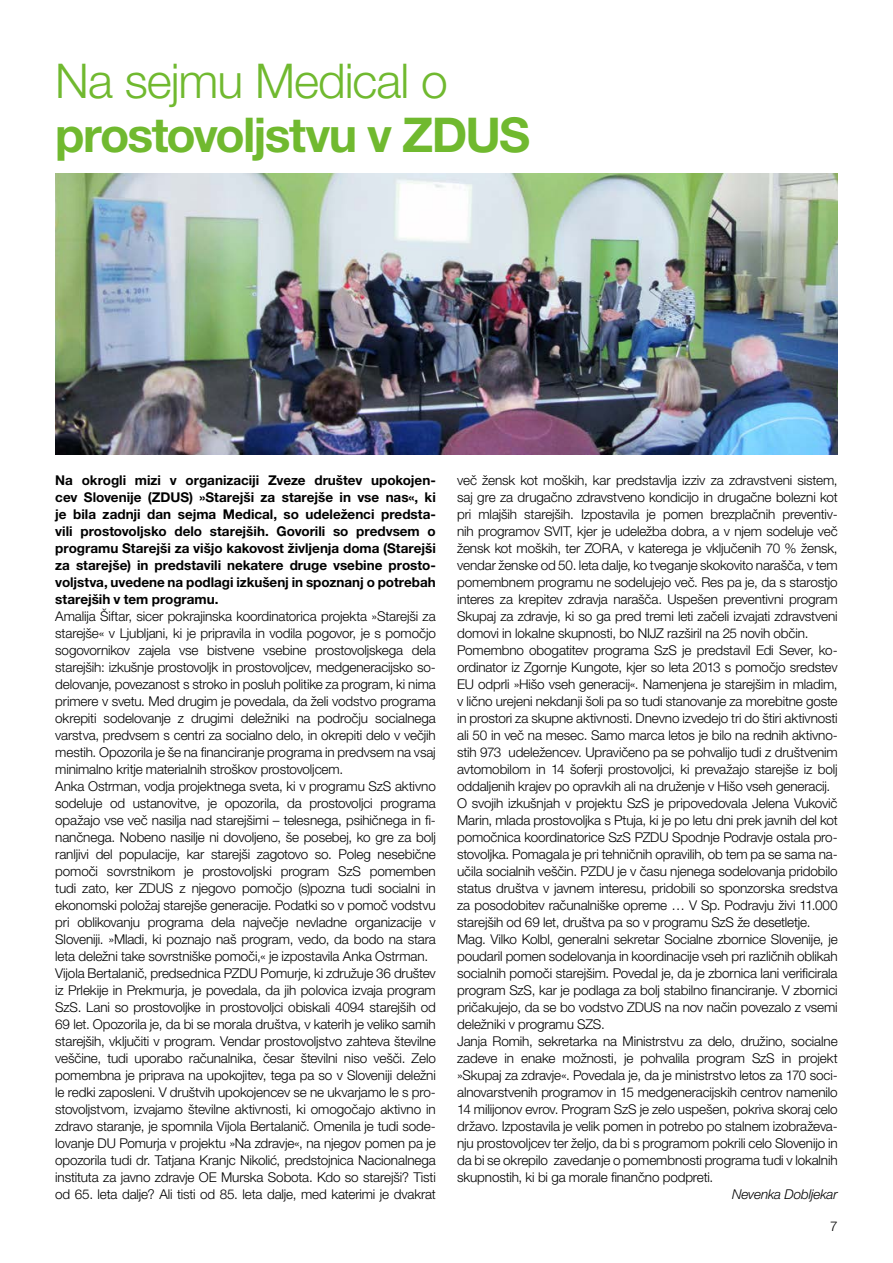
<style>
.page{position:relative;width:893px;height:1263px;background:#fff}
.page>*{position:absolute;margin:0;border:0;box-sizing:border-box;transform-origin:0 0}
.t1{font:700 48px "Helvetica Neue LT Pro";letter-spacing:-.04em;color:#70b92f}
.t2{font:300 48px "Helvetica Neue LT Pro";letter-spacing:-.02em;color:#70b92f}
.t3{font:300 13.5px/17px "Helvetica Neue LT Pro";letter-spacing:-.01em;color:#000}
.t4{font:700 13.5px/17px "Helvetica Neue LT Pro";color:#000;text-align:justify}
.t5{font:italic 300 13.5px "Helvetica Neue LT Pro";letter-spacing:-.01em;color:#000}
</style>
<div class="page">
<img style="left:55px;top:173px;width:783px;height:281px">
<h1 class="t2" style="left:55px;top:52px;width:394px">Na sejmu Medical o</h1>
<h1 class="t1" style="left:55px;top:105px;width:476px">prostovoljstvu v ZDUS</h1>
<p class="t4" style="left:55px;top:472px;width:382px">Na okrogli mizi v organizaciji Zveze društev upokojen&shy;cev Slovenije (ZDUS) »Starejši za starejše in vse nas«, ki je bila zadnji dan sejma Medical, so udeleženci predsta&shy;vili prostovoljsko delo starejših. Govorili so predvsem o programu Starejši za višjo kakovost življenja doma (Starejši za starejše) in predstavili nekatere druge vsebine prosto&shy;voljstva, uvedene na podlagi izkušenj in spoznanj o potrebah starejših v tem programu.</p>
<p class="t3" style="left:55px;top:608px;width:382px">Amalija Šiftar, sicer pokrajinska koordinatorica projekta »Starejši za starejše« v Ljubljani, ki je pripravila in vodila pogovor, je s pomočjo sogovornikov zajela vse bistvene vsebine prostovoljskega dela starejših: izkušnje prostovoljk in prostovoljcev, medgeneracijsko so&shy;delovanje, povezanost s stroko in posluh politike za program, ki nima primere v svetu. Med drugim je povedala, da želi vodstvo programa okrepiti sodelovanje z drugimi deležniki na področju socialnega varstva, predvsem s centri za socialno delo, in okrepiti delo v večjih mestih. Opozorila je še na financiranje programa in predvsem na vsaj minimalno kritje materialnih stroškov prostovoljcem.<br>Anka Ostrman, vodja projektnega sveta, ki v programu SzS aktivno sodeluje od ustanovitve, je opozorila, da prostovoljci programa opažajo vse več nasilja nad starejšimi – telesnega, psihičnega in fi&shy;nančnega. Nobeno nasilje ni dovoljeno, še posebej, ko gre za bolj ranljivi del populacije, kar starejši zagotovo so. Poleg nesebične pomoči sovrstnikom je prostovoljski program SzS pomemben tudi zato, ker ZDUS z njegovo pomočjo (s)pozna tudi socialni in ekonomski položaj starejše generacije. Podatki so v pomoč vodstvu pri oblikovanju programa dela največje nevladne organizacije v Sloveniji. »Mladi, ki poznajo naš program, vedo, da bodo na stara leta deležni take sovrstniške pomoči,« je izpostavila Anka Ostrman.<br>Vijola Bertalanič, predsednica PZDU Pomurje, ki združuje 36 društev iz Prlekije in Prekmurja, je povedala, da jih polovica izvaja program SzS. Lani so prostovoljke in prostovoljci obiskali 4094 starejših od 69 let. Opozorila je, da bi se morala društva, v katerih je veliko samih starejših, vključiti v program. Vendar prostovoljstvo zahteva številne veščine, tudi uporabo računalnika, česar številni niso vešči. Zelo pomembna je priprava na upokojitev, tega pa so v Sloveniji deležni le redki zaposleni. V društvih upokojencev se ne ukvarjamo le s pro&shy;stovoljstvom, izvajamo številne aktivnosti, ki omogočajo aktivno in zdravo staranje, je spomnila Vijola Bertalanič. Omenila je tudi sode&shy;lovanje DU Pomurja v projektu »Na zdravje«, na njegov pomen pa je opozorila tudi dr. Tatjana Kranjc Nikolić, predstojnica Nacionalnega instituta za javno zdravje OE Murska Sobota. Kdo so starejši? Tisti od 65. leta dalje? Ali tisti od 85. leta dalje, med katerimi je dvakrat</p>
<p class="t3" style="left:457px;top:472px;width:382px">več žensk kot moških, kar predstavlja izziv za zdravstveni sistem, saj gre za drugačno zdravstveno kondicijo in drugačne bolezni kot pri mlajših starejših. Izpostavila je pomen brezplačnih preventiv&shy;nih programov SVIT, kjer je udeležba dobra, a v njem sodeluje več žensk kot moških, ter ZORA, v katerega je vključenih 70 % žensk, vendar ženske od 50. leta dalje, ko tveganje skokovito narašča, v tem pomembnem programu ne sodelujejo več. Res pa je, da s starostjo interes za krepitev zdravja narašča. Uspešen preventivni program Skupaj za zdravje, ki so ga pred tremi leti začeli izvajati zdravstveni domovi in lokalne skupnosti, bo NIJZ razširil na 25 novih občin.<br>Pomembno obogatitev programa SzS je predstavil Edi Sever, ko&shy;ordinator iz Zgornje Kungote, kjer so leta 2013 s pomočjo sredstev EU odprli »Hišo vseh generacij«. Namenjena je starejšim in mladim, v lično urejeni nekdanji šoli pa so tudi stanovanje za morebitne goste in prostori za skupne aktivnosti. Dnevno izvedejo tri do štiri aktivnosti ali 50 in več na mesec. Samo marca letos je bilo na rednih aktivno&shy;stih 973 udeležencev. Upravičeno pa se pohvalijo tudi z društvenim avtomobilom in 14 šoferji prostovoljci, ki prevažajo starejše iz bolj oddaljenih krajev po opravkih ali na druženje v Hišo vseh generacij.<br>O svojih izkušnjah v projektu SzS je pripovedovala Jelena Vukovič Marin, mlada prostovoljka s Ptuja, ki je po letu dni prek javnih del kot pomočnica koordinatorice SzS PZDU Spodnje Podravje ostala pro&shy;stovoljka. Pomagala je pri tehničnih opravilih, ob tem pa se sama na&shy;učila socialnih veščin. PZDU je v času njenega sodelovanja pridobilo status društva v javnem interesu, pridobili so sponzorska sredstva za posodobitev računalniške opreme … V Sp. Podravju živi 11.000 starejših od 69 let, društva pa so v programu SzS že desetletje.<br>Mag. Vilko Kolbl, generalni sekretar Socialne zbornice Slovenije, je poudaril pomen sodelovanja in koordinacije vseh pri različnih oblikah socialnih pomoči starejšim. Povedal je, da je zbornica lani verificirala program SzS, kar je podlaga za bolj stabilno financiranje. V zbornici pričakujejo, da se bo vodstvo ZDUS na nov način povezalo z vsemi deležniki v programu SZS.<br>Janja Romih, sekretarka na Ministrstvu za delo, družino, socialne zadeve in enake možnosti, je pohvalila program SzS in projekt »Skupaj za zdravje«. Povedala je, da je ministrstvo letos za 170 soci&shy;alnovarstvenih programov in 15 medgeneracijskih centrov namenilo 14 milijonov evrov. Program SzS je zelo uspešen, pokriva skoraj celo državo. Izpostavila je velik pomen in potrebo po stalnem izobraževa&shy;nju prostovoljcev ter željo, da bi s programom pokrili celo Slovenijo in da bi se okrepilo zavedanje o pomembnosti programa tudi v lokalnih skupnostih, ki bi ga morale finančno podpreti.</p>
<p class="t5" style="left:732px;top:1186px;width:107px">Nevenka Dobljekar</p>
<p class="t3" style="left:830px;top:1217px;width:9px">7</p>
</div>
